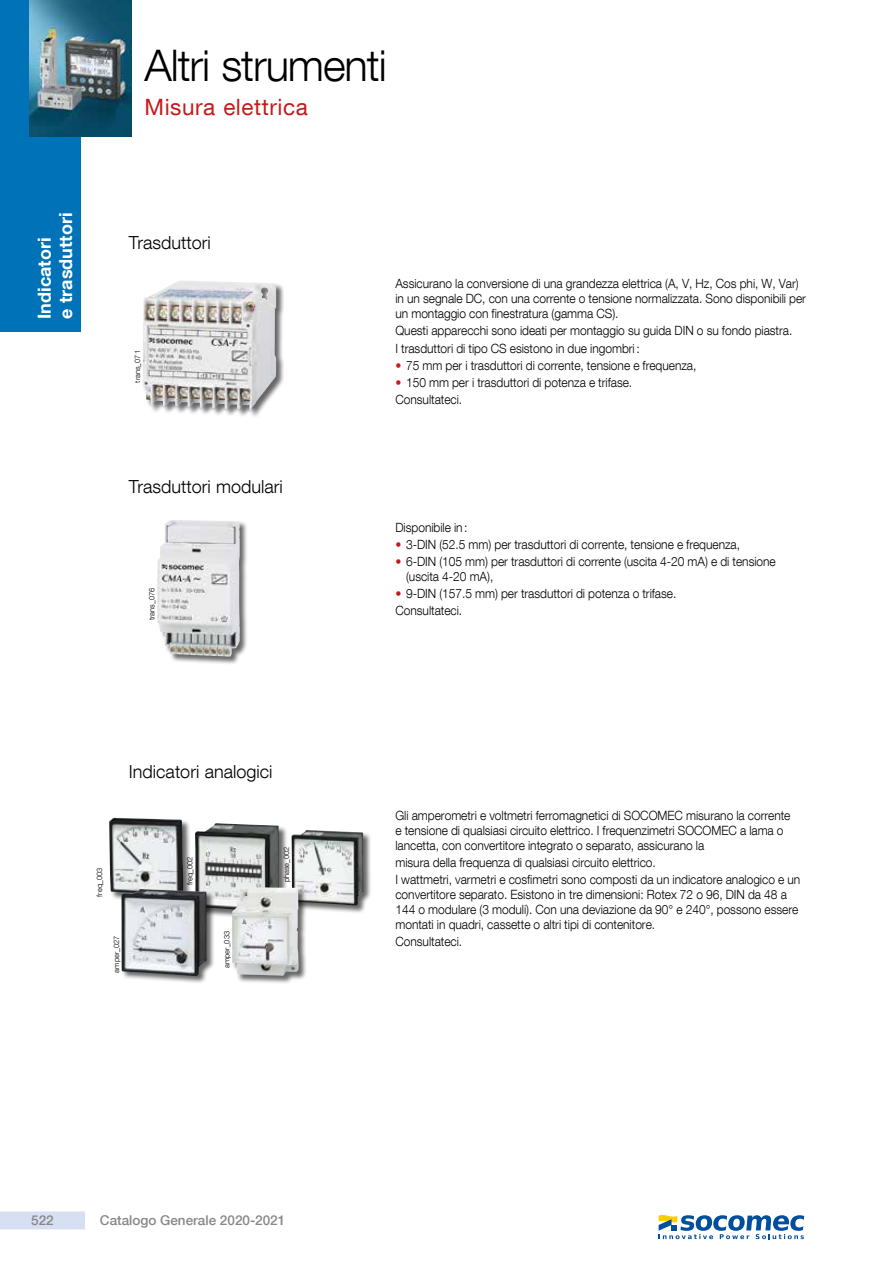
<style>
.page{position:relative;width:893px;height:1263px;background:#fff}
.page>*{position:absolute;margin:0;border:0;box-sizing:border-box;transform-origin:0 0}
.t1{font:300 43.5px "Helvetica Neue LT Com";letter-spacing:-.025em;color:#000}
.t2{font:22.5px "Helvetica Neue LT Com";letter-spacing:.025em;color:#c51a1b}
.t3{font:300 18px "Helvetica Neue LT Com";color:#000}
.t4{font:700 18px/21.6px "Helvetica Neue LT Com";color:#fff}
.t5{font:500 13.5px "Helvetica Neue LT Com";color:#878787}
.t6{font:300 12.75px/15px "Helvetica Neue LT Com";letter-spacing:-.005em;color:#000;scale:.94 1}
.t7{font:300 7.5px "Helvetica Neue LT Com";color:#000}
.s1{color:#c51a1b}
</style>
<div class="page">
<div style="left:0;top:1211px;width:85px;height:18px;background:#d7dff2"></div>
<div style="left:0;top:0;width:81px;height:332px;background:#0072b8"></div>
<img style="left:30px;top:0;width:102px;height:136px">
<div style="left:142px;top:280px;width:143px;height:139px;background:#000;opacity:.6"></div>
<img style="left:143px;top:281px;width:133px;height:130px">
<div style="left:109px;top:818px;width:83px;height:86px;background:#000;opacity:.6"></div>
<img style="left:109px;top:818px;width:74px;height:77px">
<div style="left:195px;top:823px;width:92px;height:97px;background:#000;opacity:.6"></div>
<img style="left:195px;top:823px;width:84px;height:88px">
<div style="left:121px;top:888px;width:94px;height:97px;background:#000;opacity:.6"></div>
<img style="left:121px;top:889px;width:86px;height:87px">
<div style="left:291px;top:830px;width:81px;height:84px;background:#000;opacity:.6"></div>
<img style="left:292px;top:830px;width:71px;height:75px">
<div style="left:231px;top:887px;width:76px;height:97px;background:#000;opacity:.6"></div>
<img style="left:232px;top:887px;width:67px;height:89px">
<div style="left:157px;top:520px;width:91px;height:145px;background:#000;opacity:.6"></div>
<img style="left:157px;top:521px;width:83px;height:136px">
<svg style="left:659px;top:1215px;width:145px;height:24px"></svg>
<h3 class="t4" style="left:33px;top:319px;width:108px;rotate:-90deg">Indicatori<br>e trasduttori</h3>
<h1 class="t1" style="left:145px;top:39px;width:244px">Altri strumenti</h1>
<h2 class="t2" style="left:145px;top:93px;width:165px">Misura elettrica</h2>
<h3 class="t3" style="left:129px;top:231px;width:83px">Trasduttori</h3>
<p class="t7" style="left:133px;top:383px;width:34px;rotate:-90deg">trans_071</p>
<h3 class="t3" style="left:129px;top:476px;width:155px">Trasduttori modulari</h3>
<p class="t7" style="left:147px;top:620px;width:34px;rotate:-90deg">trans_076</p>
<p class="t6" style="left:395px;top:276px;width:438px">Assicurano la conversione di una grandezza elettrica (A, V, Hz, Cos phi, W, Var) in un segnale DC, con una corrente o tensione normalizzata. Sono disponibili per un montaggio con finestratura (gamma CS).</p>
<p class="t6" style="left:395px;top:322px;width:424px;line-height:17.1px">Questi apparecchi sono ideati per montaggio su guida DIN o su fondo piastra.<br>I trasduttori di tipo CS esistono in due ingombri:</p>
<p class="t6" style="left:395px;top:357px;width:322px"><span class="s1">•</span> 75 mm per i trasduttori di corrente, tensione e frequenza,</p>
<p class="t6" style="left:395px;top:373px;width:253px;line-height:17.1px"><span class="s1">•</span> 150 mm per i trasduttori di potenza e trifase.<br>Consultateci.</p>
<p class="t6" style="left:395px;top:519px;width:78px">Disponibile in:</p>
<p class="t6" style="left:395px;top:536px;width:368px"><span class="s1">•</span> 3-DIN (52.5 mm) per trasduttori di corrente, tensione e frequenza,</p>
<p class="t6" style="left:406px;top:554px;width:395px;text-indent:-11px"><span class="s1">•</span> 6-DIN (105 mm) per trasduttori di corrente (uscita 4-20 mA) e di tensione (uscita 4-20 mA),</p>
<p class="t6" style="left:395px;top:585px;width:300px;line-height:17.1px"><span class="s1">•</span> 9-DIN (157.5 mm) per trasduttori di potenza o trifase.<br>Consultateci.</p>
<h3 class="t3" style="left:129px;top:761px;width:145px">Indicatori analogici</h3>
<p class="t7" style="left:95px;top:897px;width:30px;rotate:-90deg">freq_003</p>
<p class="t7" style="left:112px;top:972px;width:38px;rotate:-90deg">amper_027</p>
<p class="t7" style="left:185px;top:885px;width:30px;rotate:-90deg">freq_002</p>
<p class="t7" style="left:222px;top:968px;width:38px;rotate:-90deg">amper_033</p>
<p class="t7" style="left:282px;top:882px;width:37px;rotate:-90deg">phase_002</p>
<p class="t6" style="left:395px;top:808px;width:422px">Gli amperometri e voltmetri ferromagnetici di SOCOMEC misurano la corrente e tensione di qualsiasi circuito elettrico. I frequenzimetri SOCOMEC a lama o lancetta, con convertitore integrato o separato, assicurano la</p>
<p class="t6" style="left:395px;top:854px;width:432px;line-height:17.1px">misura della frequenza di qualsiasi circuito elettrico.<br>I wattmetri, varmetri e cosfimetri sono composti da un indicatore analogico e un</p>
<p class="t6" style="left:395px;top:887px;width:430px">convertitore separato. Esistono in tre dimensioni: Rotex 72 o 96, DIN da 48 a<br>144 o modulare (3 moduli). Con una deviazione da 90° e 240°, possono essere montati in quadri, cassette o altri tipi di contenitore.</p>
<p class="t6" style="left:395px;top:934px;width:73px">Consultateci.</p>
<p class="t5" style="left:31px;top:1212px;width:24px">522</p>
<p class="t5" style="left:100px;top:1212px;width:187px">Catalogo Generale 2020-2021</p>
</div>
